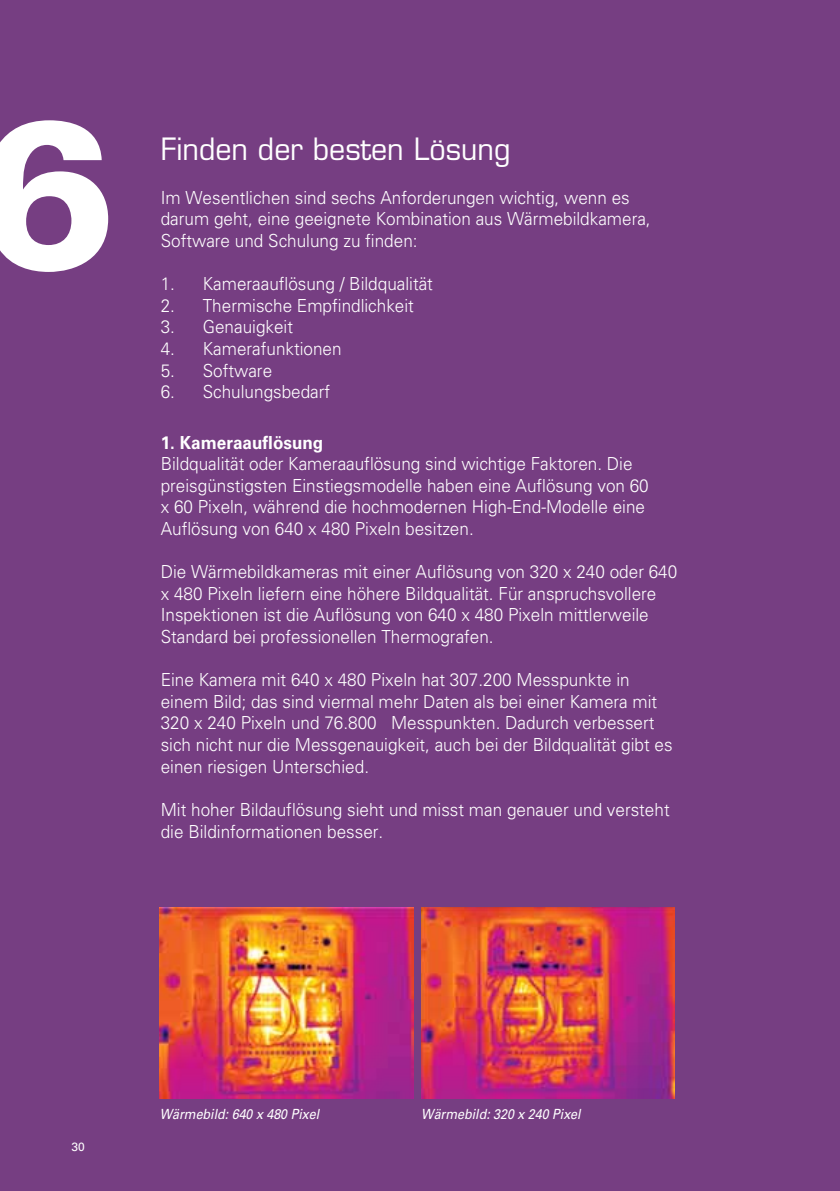
<style>
.page{position:relative;width:840px;height:1191px;background:#fff}
.page>*{position:absolute;margin:0;border:0;box-sizing:border-box;transform-origin:0 0}
.t1{font:900 208.6px "Univers LT Std";color:#fff}
.t2{font:30px "Eurostile LT Std";color:#fff;scale:.95 1}
.t3{font:300 18px/21.6px "Univers LT Std";color:#fff;scale:.95 1}
.t4{font:700 18px "Univers LT Std";color:#fff;scale:.95 1}
.t5{font:italic 14px "Univers LT Std";color:#fff;scale:.89 1}
.t6{font:12px "Univers LT Std";color:#fff}
</style>
<div class="page">
<div style="left:0;top:0;width:839px;height:1191px;background:#763e82"></div>
<img style="left:421px;top:907px;width:253px;height:191px">
<img style="left:159px;top:907px;width:254px;height:191px">
<h1 class="t1" style="left:-23px;top:63px;width:141px">6</h1>
<h2 class="t2" style="left:161px;top:131px;width:369px">Finden der besten Lösung</h2>
<p class="t3" style="left:161px;top:186px;width:517px">Im Wesentlichen sind sechs Anforderungen wichtig, wenn es darum geht, eine geeignete Kombination aus Wärmebildkamera,<br>Software und Schulung zu finden:</p>
<p class="t3" style="left:161px;top:273px;width:288px">1. Kameraauflösung / Bildqualität</p>
<p class="t3" style="left:161px;top:294px;width:268px">2. Thermische Empfindlichkeit</p>
<p class="t3" style="left:161px;top:316px;width:141px">3. Genauigkeit</p>
<p class="t3" style="left:161px;top:338px;width:192px">4. Kamerafunktionen</p>
<p class="t3" style="left:161px;top:359px;width:119px">5. Software</p>
<p class="t3" style="left:161px;top:381px;width:180px">6. Schulungsbedarf</p>
<p class="t4" style="left:161px;top:432px;width:173px">1. Kameraauflösung</p>
<p class="t3" style="left:161px;top:453px;width:515px">Bildqualität oder Kameraauflösung sind wichtige Faktoren. Die preisgünstigsten Einstiegsmodelle haben eine Auflösung von 60 x 60 Pixeln, während die hochmodernen High-End-Modelle eine Auflösung von 640 x 480 Pixeln besitzen.</p>
<p class="t3" style="left:161px;top:561px;width:545px">Die Wärmebildkameras mit einer Auflösung von 320 x 240 oder 640 x 480 Pixeln liefern eine höhere Bildqualität. Für anspruchsvollere Inspektionen ist die Auflösung von 640 x 480 Pixeln mittlerweile Standard bei professionellen Thermografen.</p>
<p class="t3" style="left:161px;top:669px;width:540px">Eine Kamera mit 640 x 480 Pixeln hat 307.200 Messpunkte in einem Bild; das sind viermal mehr Daten als bei einer Kamera mit 320 x 240 Pixeln und 76.800 Messpunkten. Dadurch verbessert sich nicht nur die Messgenauigkeit, auch bei der Bildqualität gibt es einen riesigen Unterschied.</p>
<p class="t3" style="left:161px;top:798px;width:537px">Mit hoher Bildauflösung sieht und misst man genauer und versteht die Bildinformationen besser.</p>
<p class="t6" style="left:71px;top:1139px;width:15px">30</p>
<p class="t5" style="left:159px;top:1106px;width:180px">Wärmebild: 640 x 480 Pixel</p>
<p class="t5" style="left:421px;top:1106px;width:180px">Wärmebild: 320 x 240 Pixel</p>
</div>
